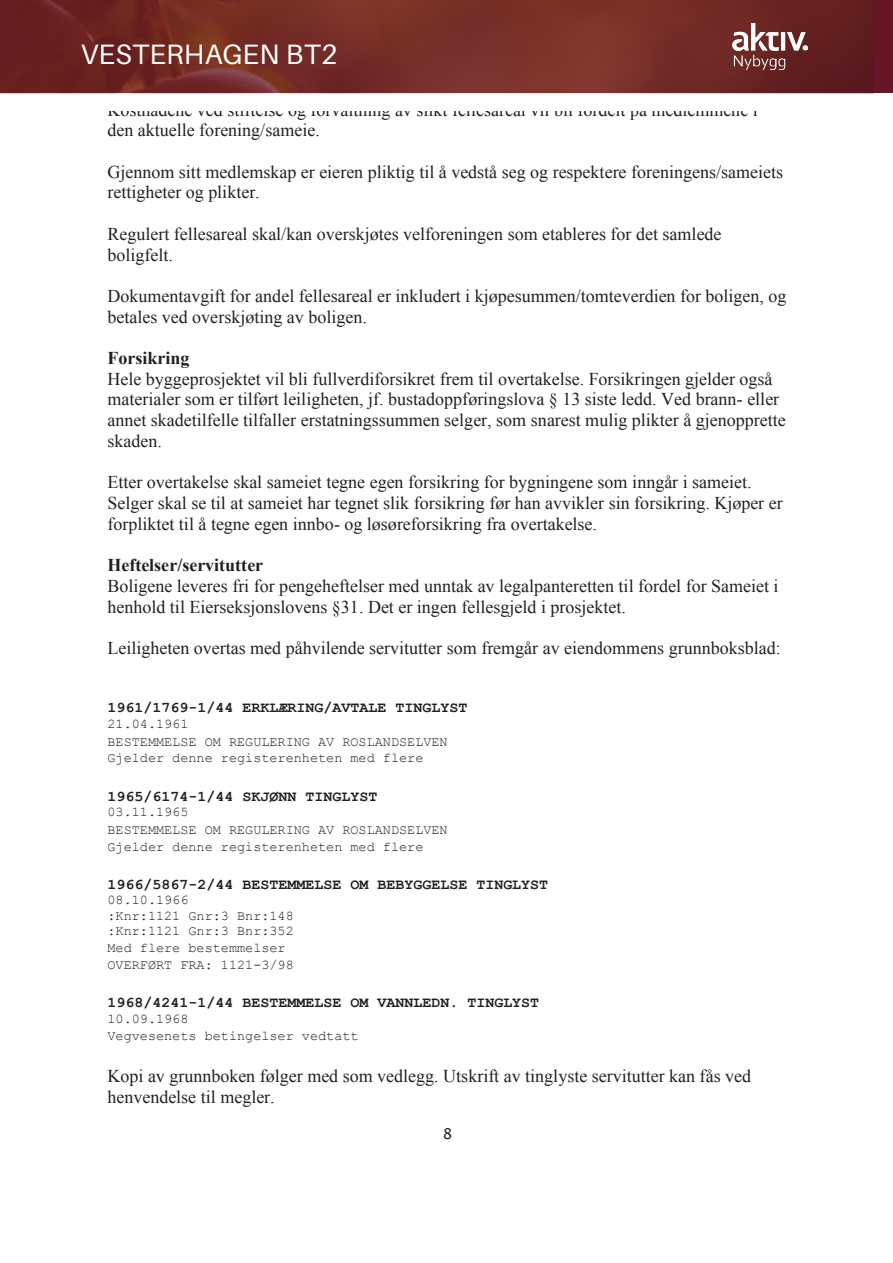
<style>
.page{position:relative;width:893px;height:1263px;background:#fff}
.page>*{position:absolute;margin:0;border:0;box-sizing:border-box;transform-origin:0 0}
.t1{font:28.05px "Aileron";letter-spacing:.01em;color:#fff}
.t2{font:18px/20.7px "Times New Roman";color:#231f20}
.t3{font:700 15px "Courier New";color:#231f20}
.t4{font:15px "Lucida Sans";color:#231f20}
.t5{font:13.5px/17.2px "Courier New";color:#231f20}
.s1{font-weight:700}
</style>
<div class="page">
<div style="left:0;top:0;width:893px;height:93px;background:#661627"></div>
<img style="left:2px;top:0;width:872px;height:93px">
<img style="left:733px;top:24px;width:74px;height:46px">
<h1 class="t1" style="left:81px;top:39px;width:258px">VESTERHAGEN BT2</h1>
<p class="t2" style="left:108px;top:99px;width:652px">Kostnadene ved stiftelse og forvaltning av slikt fellesareal vil bli fordelt på medlemmene i den aktuelle forening/sameie.</p>
<p class="t2" style="left:108px;top:161px;width:677px">Gjennom sitt medlemskap er eieren pliktig til å vedstå seg og respektere foreningens/sameiets rettigheter og plikter.</p>
<p class="t2" style="left:108px;top:223px;width:616px">Regulert fellesareal skal/kan overskjøtes velforeningen som etableres for det samlede boligfelt.</p>
<p class="t2" style="left:108px;top:285px;width:680px">Dokumentavgift for andel fellesareal er inkludert i kjøpesummen/tomteverdien for boligen, og betales ved overskjøting av boligen.</p>
<p class="t2" style="left:108px;top:347px;width:680px"><span class="s1">Forsikring<br></span>Hele byggeprosjektet vil bli fullverdiforsikret frem til overtakelse. Forsikringen gjelder også materialer som er tilført leiligheten, jf. bustadoppføringslova § 13 siste ledd. Ved brann- eller annet skadetilfelle tilfaller erstatningssummen selger, som snarest mulig plikter å gjenopprette skaden.</p>
<p class="t2" style="left:108px;top:472px;width:677px">Etter overtakelse skal sameiet tegne egen forsikring for bygningene som inngår i sameiet.<br>Selger skal se til at sameiet har tegnet slik forsikring før han avvikler sin forsikring. Kjøper er forpliktet til å tegne egen innbo- og løsøreforsikring fra overtakelse.</p>
<p class="t2" style="left:108px;top:554px;width:672px"><span class="s1">Heftelser/servitutter<br></span>Boligene leveres fri for pengeheftelser med unntak av legalpanteretten til fordel for Sameiet i henhold til Eierseksjonslovens §31. Det er ingen fellesgjeld i prosjektet.</p>
<p class="t2" style="left:108px;top:637px;width:675px">Leiligheten overtas med påhvilende servitutter som fremgår av eiendommens grunnboksblad:</p>
<p class="t3" style="left:108px;top:698px;width:361px">1961/1769-1/44 ERKLÆRING/AVTALE TINGLYST</p>
<p class="t5" style="left:108px;top:715px;width:342px">21.04.1961<br>BESTEMMELSE OM REGULERING AV ROSLANDSELVEN<br>Gjelder denne registerenheten med flere</p>
<p class="t3" style="left:108px;top:787px;width:271px">1965/6174-1/44 SKJØNN TINGLYST</p>
<p class="t5" style="left:108px;top:803px;width:342px">03.11.1965<br>BESTEMMELSE OM REGULERING AV ROSLANDSELVEN<br>Gjelder denne registerenheten med flere</p>
<p class="t3" style="left:108px;top:875px;width:442px">1966/5867-2/44 BESTEMMELSE OM BEBYGGELSE TINGLYST</p>
<p class="t5" style="left:108px;top:892px;width:188px;line-height:15.6px">08.10.1966<br>:Knr:1121 Gnr:3 Bnr:148 :Knr:1121 Gnr:3 Bnr:352</p>
<p class="t5" style="left:108px;top:939px;width:188px">Med flere bestemmelser<br>OVERFØRT FRA: 1121-3/98</p>
<p class="t3" style="left:108px;top:993px;width:433px">1968/4241-1/44 BESTEMMELSE OM VANNLEDN. TINGLYST</p>
<p class="t5" style="left:108px;top:1009px;width:253px">10.09.1968<br>Vegvesenets betingelser vedtatt</p>
<p class="t2" style="left:108px;top:1065px;width:645px">Kopi av grunnboken følger med som vedlegg. Utskrift av tinglyste servitutter kan fås ved henvendelse til megler.</p>
<p class="t4" style="left:443px;top:1125px;width:11px">8</p>
</div>
